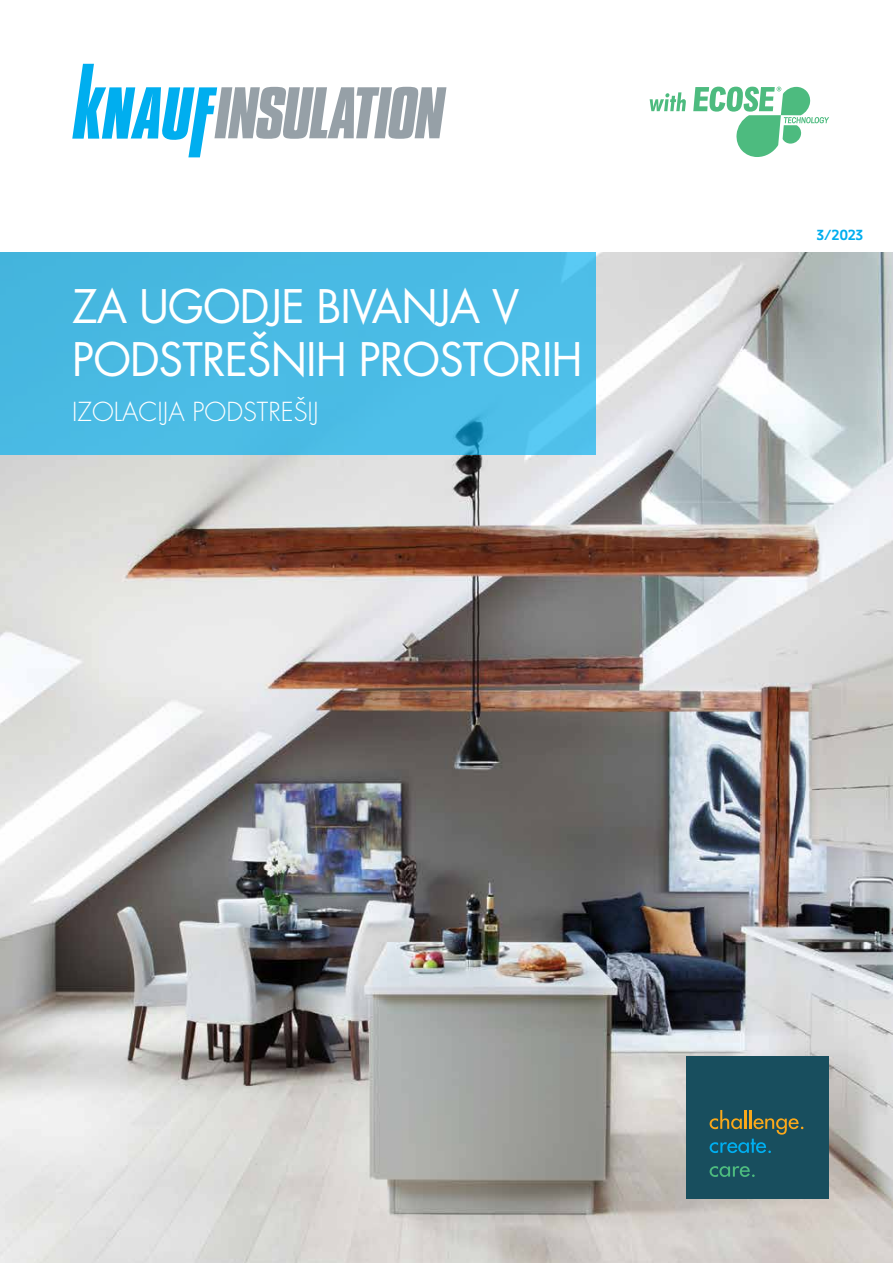
<style>
.page{position:relative;width:893px;height:1263px;background:#fff}
.page>*{position:absolute;margin:0;border:0;box-sizing:border-box;transform-origin:0 0}
.t1{font:45px/52.5px "Futura KNAUF";letter-spacing:-.02em;color:#fff}
.t2{font:300 25.5px "Futura KNAUF";color:#fff}
.t3{font:500 15px "Dobra Slab";color:#00aeef}
</style>
<div class="page">
<img style="left:0;top:253px;width:893px;height:1010px">
<svg style="left:72px;top:64px;width:374px;height:93px"></svg>
<div style="left:686px;top:1056px;width:143px;height:143px;background:#184e5e"></div>
<svg style="left:710px;top:1110px;width:93px;height:43px"></svg>
<svg style="left:710px;top:1166px;width:45px;height:11px"></svg>
<div style="left:0;top:253px;width:595px;height:202px;background:#4abbe5"></div>
<svg style="left:650px;top:92px;width:36px;height:19px"></svg>
<svg style="left:693px;top:87px;width:136px;height:70px"></svg>
<p class="t1" style="left:72px;top:281px;width:512px">ZA UGODJE BIVANJA V<br>PODSTREŠNIH PROSTORIH</p>
<p class="t2" style="left:72px;top:396px;width:248px">IZOLACIJA PODSTREŠIJ</p>
<p class="t3" style="left:817px;top:226px;width:48px">3/2023</p>
</div>
